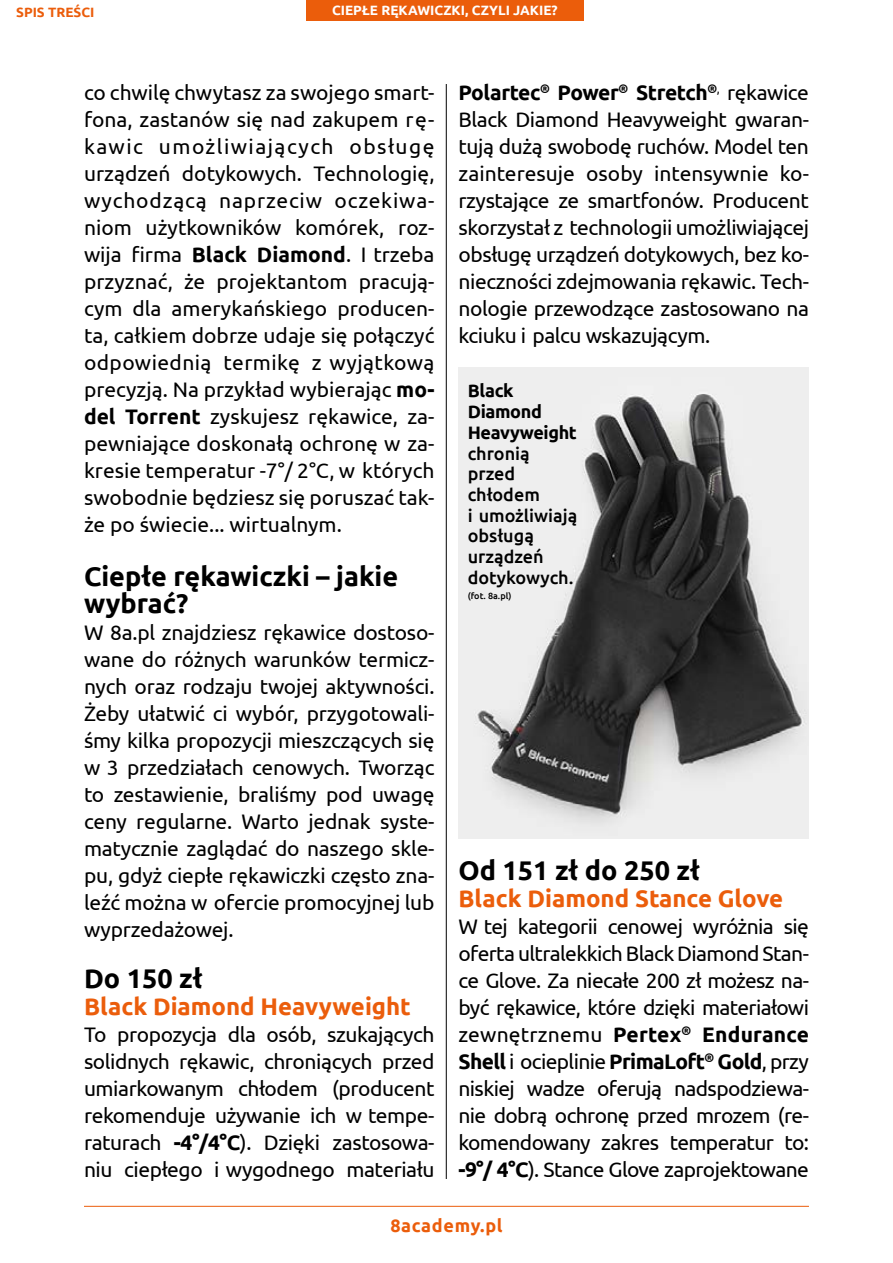
<style>
.page{position:relative;width:893px;height:1263px;background:#fff}
.page>*{position:absolute;margin:0;border:0;box-sizing:border-box;transform-origin:0 0}
.śródtytuł{font:700 27px/27px "Ubuntu";color:#000}
.śródtytuł-2{font:700 24px "Ubuntu";color:#eb5d0b}
.tekst{font:21px/27px "Ubuntu";letter-spacing:-.02em;color:#000;text-align:justify}
.podpis_do_zdjęć{font:500 18px/20.7px "Ubuntu";color:#000}
.t1{font:700 18px "Ubuntu";letter-spacing:.04em;color:#eb5d0b}
.t2{font:700 13.5px "Ubuntu";color:#fff}
.t3{font:700 13.5px "Ubuntu";color:#eb5d0b}
.podpis_do_zdjęć-2{font:500 9px "Ubuntu";color:#000}
.s1{font-weight:700}
</style>
<div class="page">
<img style="left:458px;top:368px;width:351px;height:471px">
<hr style="left:446px;top:84px;width:1px;height:1095px;background:#000">
<div style="left:306px;top:0;width:278px;height:20px;background:#eb5d0b"></div>
<hr style="left:84px;top:1206px;width:725px;height:1px;background:#eb5d0b">
<p class="t3" style="left:16px;top:4px;width:80px">SPIS TREŚCI</p>
<p class="t2" style="left:332px;top:2px;width:227px">CIEPŁE RĘKAWICZKI, CZYLI JAKIE?</p>
<p class="tekst" style="left:84px;top:79px;width:352px">co chwilę chwytasz za swojego smart&shy;fona, zastanów się nad zakupem rę&shy;kawic umożliwiających obsługę urządzeń dotykowych. Technologię, wychodzącą naprzeciw oczekiwa&shy;niom użytkowników komórek, roz&shy;wija firma <span class="s1">Black Diamond</span>. I trzeba przyznać, że projektantom pracują&shy;cym dla amerykańskiego producen&shy;ta, całkiem dobrze udaje się połączyć odpowiednią termikę z wyjątkową precyzją. Na przykład wybierając <span class="s1">mo&shy;del Torrent</span> zyskujesz rękawice, za&shy;pewniające doskonałą ochronę w za&shy;kresie temperatur -7°/ 2°C, w których swobodnie będziesz się poruszać tak&shy;że po świecie... wirtualnym.</p>
<p class="śródtytuł" style="left:84px;top:563px;width:316px">Ciepłe rękawiczki – jakie wybrać?</p>
<p class="tekst" style="left:84px;top:619px;width:352px">W 8a.pl znajdziesz rękawice dostoso&shy;wane do różnych warunków termicz&shy;nych oraz rodzaju twojej aktywności.<br>Żeby ułatwić ci wybór, przygotowali&shy;śmy kilka propozycji mieszczących się w 3 przedziałach cenowych. Tworząc to zestawienie, braliśmy pod uwagę ceny regularne. Warto jednak syste&shy;matycznie zaglądać do naszego skle&shy;pu, gdyż ciepłe rękawiczki często zna&shy;leźć można w ofercie promocyjnej lub wyprzedażowej.</p>
<p class="śródtytuł" style="left:84px;top:965px;width:120px">Do 150 zł</p>
<p class="śródtytuł-2" style="left:84px;top:992px;width:328px">Black Diamond Heavyweight</p>
<p class="tekst" style="left:84px;top:1021px;width:352px">To propozycja dla osób, szukających solidnych rękawic, chroniących przed umiarkowanym chłodem (producent rekomenduje używanie ich w tempe&shy;raturach <span class="s1">-4°/4°C</span>). Dzięki zastosowa&shy;niu ciepłego i wygodnego materiału</p>
<p class="tekst" style="left:458px;top:79px;width:352px"><span class="s1">Polartec</span><sup>®</sup> <span class="s1">Power</span><sup>®</sup> <span class="s1">Stretch</span><sup>®</sup><sup>,</sup> rękawice Black Diamond Heavyweight gwaran&shy;tują dużą swobodę ruchów. Model ten zainteresuje osoby intensywnie ko&shy;rzystające ze smartfonów. Producent skorzystał z technologii umożliwiającej obsługę urządzeń dotykowych, bez ko&shy;nieczności zdejmowania rękawic. Tech&shy;nologie przewodzące zastosowano na kciuku i palcu wskazującym.</p>
<p class="podpis_do_zdjęć" style="left:468px;top:380px;width:111px"><span class="s1">Black<br>Diamond<br>Heavyweight </span>chronią przed chłodem<br>i umożliwiają obsługą urządzeń dotykowych.</p>
<p class="podpis_do_zdjęć-2" style="left:468px;top:590px;width:45px">(fot. 8a.pl)</p>
<p class="śródtytuł" style="left:458px;top:857px;width:243px">Od 151 zł do 250 zł</p>
<p class="śródtytuł-2" style="left:458px;top:884px;width:326px">Black Diamond Stance Glove</p>
<p class="tekst" style="left:458px;top:913px;width:352px">W tej kategorii cenowej wyróżnia się oferta ultralekkich Black Diamond Stan&shy;ce Glove. Za niecałe 200 zł możesz na&shy;być rękawice, które dzięki materiałowi zewnętrznemu <span class="s1">Pertex</span><sup>®</sup> <span class="s1">Endurance Shell</span> i ocieplinie <span class="s1">PrimaLoft</span><sup>®</sup> <span class="s1">Gold</span>, przy niskiej wadze oferują nadspodziewa&shy;nie dobrą ochronę przed mrozem (re&shy;komendowany zakres temperatur to: <span class="s1">-9°/ 4°C</span>). Stance Glove zaprojektowane</p>
<p class="t1" style="left:390px;top:1215px;width:114px">8academy.pl</p>
</div>
